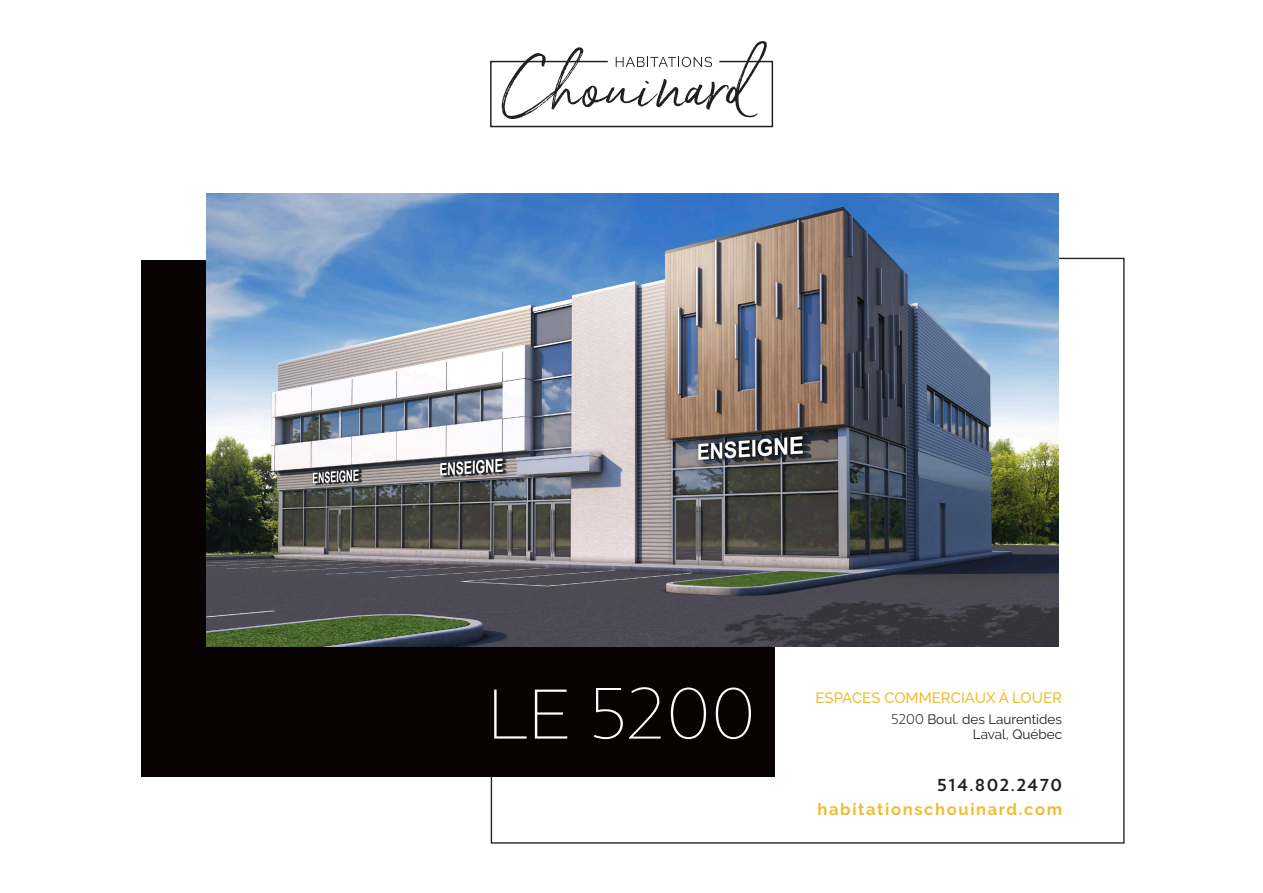
<style>
.page{position:relative;width:1263px;height:893px;background:#fff}
.page>*{position:absolute;margin:0;border:0;box-sizing:border-box;transform-origin:0 0}
.t1{font:200 69px "La Presse";color:#fff}
.t2{font:700 16.5px "Raleway";letter-spacing:.1em;color:#eebd31}
.t3{font:700 16.5px "La Presse";letter-spacing:.09em;color:#231f20}
.t4{font:500 15px "Raleway";color:#eebd31}
.t5{font:13.5px/15px "Raleway";color:#231f20;text-align:right}
.s1{font-family:"Raleway"}
.s2{font-family:"La Presse";font-weight:300}
</style>
<div class="page">
<div style="left:142px;top:261px;width:633px;height:516px;background:#080302"></div>
<img style="left:207px;top:194px;width:852px;height:452px">
<svg style="left:490px;top:41px;width:284px;height:87px"></svg>
<h1 class="t1" style="left:487px;top:677px;width:269px"><span class="s1">LE</span> 5200</h1>
<p class="t4" style="left:815px;top:689px;width:248px">ESPACES COMMERCIAUX À LOUER</p>
<p class="t5" style="left:891px;top:712px;width:172px"><span class="s2">5200</span> Boul. des Laurentides<br>Laval, Québec</p>
<p class="t3" style="left:937px;top:776px;width:126px">514.802.2470</p>
<p class="t2" style="left:817px;top:800px;width:246px">habitationschouinard.com</p>
</div>
